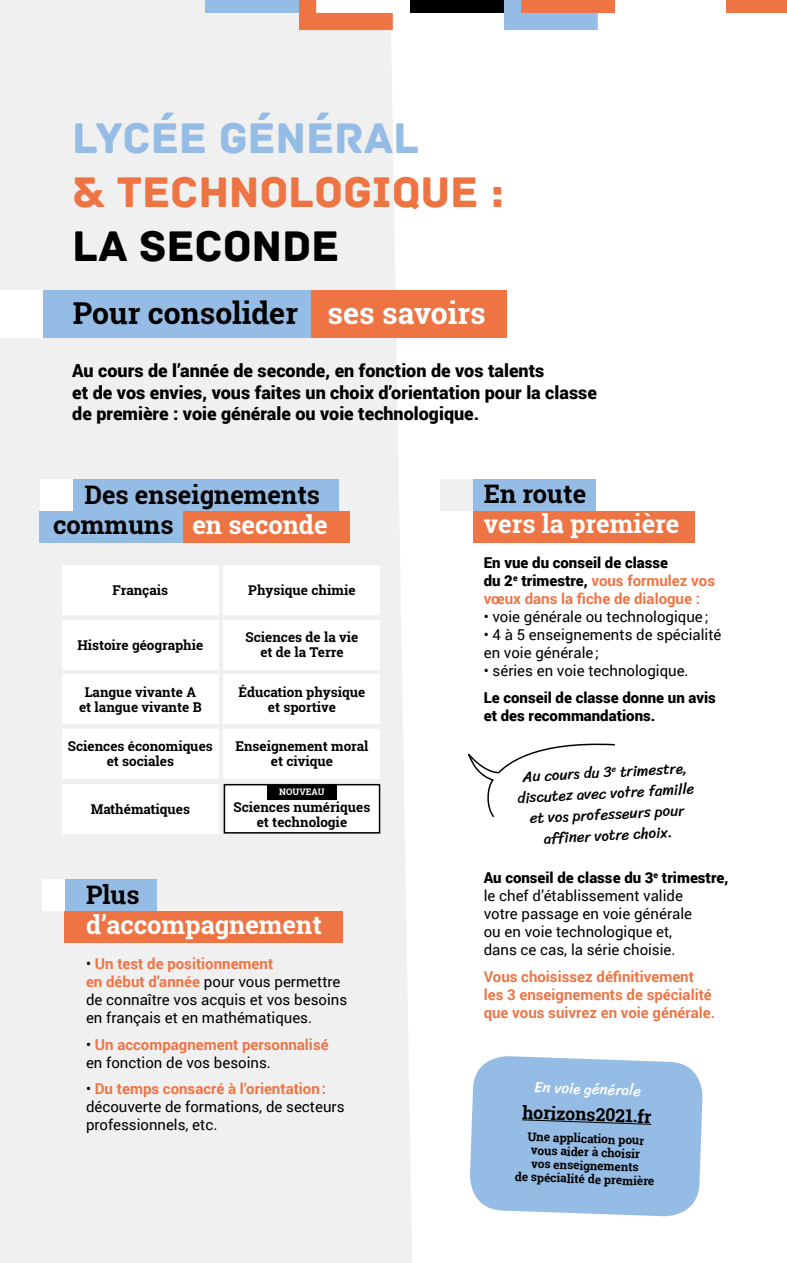
<style>
.page{position:relative;width:787px;height:1263px;background:#fff}
.page>*{position:absolute;margin:0;border:0;box-sizing:border-box;transform-origin:0 0}
.t1{font:45px "Archive";letter-spacing:-.005em;color:#ee7444}
.t2{font:45px "Archive";letter-spacing:-.005em;color:#95bce5}
.t3{font:45px "Archive";letter-spacing:-.005em;color:#000}
.t4{font:700 30.15px "Roboto Slab";color:#000}
.t5{font:700 25.5px/30px "Roboto Slab";color:#000;text-align:right}
.t6{font:700 25.5px "Roboto Slab";color:#fff}
.t7{font:900 18px/21.6px "Roboto";color:#000}
.t8{font:700 18px "Roboto Slab";color:#000}
.t9{font:15px/18px "Roboto";color:#000}
.t10{font:700 15px/18px "Roboto";color:#ee7444}
.t11{font:15px/21px "Sriracha";color:#000;text-align:center}
.t12{font:900 15px/18px "Roboto";color:#000}
.t13{font:15px "Sriracha";color:#fff}
.t14{font:700 13.5px/15px "Roboto Slab";color:#000;text-align:center}
.t15{font:700 12px/13.5px "Roboto Slab";color:#000;text-align:center}
.t16{font:700 9px "Roboto Slab";color:#fff}
.s1{color:#fff}
.s2{font-weight:700;color:#ee7444}
.s3{font-weight:400;color:#000}
.s4{font-weight:900;color:#000}
.s5{font-weight:900}
</style>
<div class="page">
<hr style="left:786px;top:0;width:1px;height:1263px;background:#ee7444">
<div style="left:0;top:0;width:412px;height:1263px;background:#f0f0f0"></div>
<div style="left:43px;top:290px;width:268px;height:48px;background:#95bce5"></div>
<div style="left:311px;top:290px;width:196px;height:48px;background:#ee7444"></div>
<div style="left:0;top:290px;width:43px;height:48px;background:#fff"></div>
<div style="left:65px;top:879px;width:91px;height:32px;background:#95bce5"></div>
<div style="left:65px;top:911px;width:278px;height:32px;background:#ee7444"></div>
<div style="left:42px;top:879px;width:23px;height:32px;background:#fff"></div>
<div style="left:473px;top:479px;width:122px;height:32px;background:#95bce5"></div>
<div style="left:440px;top:479px;width:33px;height:32px;background:#f0f0f0"></div>
<div style="left:473px;top:511px;width:221px;height:32px;background:#ee7444"></div>
<svg style="left:468px;top:743px;width:147px;height:75px"></svg>
<div style="left:72px;top:479px;width:266px;height:32px;background:#95bce5"></div>
<div style="left:40px;top:479px;width:32px;height:32px;background:#fff"></div>
<div style="left:40px;top:511px;width:144px;height:32px;background:#95bce5"></div>
<div style="left:183px;top:511px;width:167px;height:32px;background:#ee7444"></div>
<div style="left:62px;top:675px;width:157px;height:49px;background:#fff"></div>
<div style="left:224px;top:675px;width:156px;height:49px;background:#fff"></div>
<div style="left:62px;top:566px;width:157px;height:49px;background:#fff"></div>
<div style="left:224px;top:566px;width:156px;height:49px;background:#fff"></div>
<div style="left:62px;top:784px;width:157px;height:49px;background:#fff"></div>
<div style="left:62px;top:729px;width:157px;height:50px;background:#fff"></div>
<div style="left:224px;top:729px;width:156px;height:50px;background:#fff"></div>
<div style="left:62px;top:620px;width:157px;height:50px;background:#fff"></div>
<div style="left:224px;top:620px;width:156px;height:50px;background:#fff"></div>
<div style="left:224px;top:785px;width:155px;height:48px;background:#fff"></div>
<div style="left:224px;top:784px;width:156px;height:49px;border:2px solid #000"></div>
<div style="left:267px;top:784px;width:70px;height:15px;background:#000"></div>
<svg style="left:470px;top:1056px;width:233px;height:161px;background:#9cc0e6"></svg>
<div style="left:205px;top:0;width:94px;height:13px;background:#95bce5"></div>
<div style="left:316px;top:0;width:94px;height:13px;background:#fff"></div>
<svg style="left:299px;top:0;width:94px;height:30px"></svg>
<div style="left:410px;top:0;width:94px;height:13px;background:#000"></div>
<div style="left:726px;top:0;width:61px;height:13px;background:#ee7444"></div>
<div style="left:521px;top:0;width:94px;height:13px;background:#ee7444"></div>
<svg style="left:504px;top:0;width:93px;height:30px"></svg>
<h1 class="t2" style="left:72px;top:111px;width:348px">LYCÉE GÉNÉRAL</h1>
<h1 class="t1" style="left:72px;top:165px;width:433px">&amp; TECHNOLOGIQUE :</h1>
<h1 class="t3" style="left:72px;top:219px;width:268px">LA SECONDE</h1>
<h2 class="t4" style="left:73px;top:292px;width:414px">Pour consolider <span class="s1">ses savoirs</span></h2>
<p class="t7" style="left:72px;top:359px;width:526px">Au cours de l’année de seconde, en fonction de vos talents<br>et de vos envies, vous faites un choix d’orientation pour la classe de première : voie générale ou voie technologique.</p>
<h3 class="t5" style="left:53px;top:479px;width:276px">Des enseignements communs <span class="s1">en seconde</span></h3>
<p class="t14" style="left:113px;top:583px;width:57px">Français</p>
<p class="t14" style="left:248px;top:583px;width:109px">Physique chimie</p>
<p class="t14" style="left:77px;top:637px;width:127px">Histoire géographie</p>
<p class="t14" style="left:246px;top:630px;width:114px">Sciences de la vie et de la Terre</p>
<p class="t14" style="left:79px;top:684px;width:124px">Langue vivante A et langue vivante B</p>
<p class="t14" style="left:238px;top:684px;width:128px">Éducation physique et sportive</p>
<p class="t14" style="left:68px;top:739px;width:146px">Sciences économiques et sociales</p>
<p class="t14" style="left:235px;top:739px;width:135px">Enseignement moral et civique</p>
<p class="t14" style="left:91px;top:801px;width:101px">Mathématiques</p>
<p class="t16" style="left:279px;top:785px;width:47px">NOUVEAU</p>
<p class="t14" style="left:233px;top:800px;width:138px">Sciences numériques et technologie</p>
<h3 class="t5" style="left:86px;top:880px;width:55px">Plus</h3>
<h3 class="t6" style="left:86px;top:907px;width:237px">d’accompagnement</h3>
<p class="t9" style="left:86px;top:954px;width:263px">• <span class="s2">Un test de positionnement<br>en début d’année</span> pour vous permettre de connaître vos acquis et vos besoins en français et en mathématiques.</p>
<p class="t10" style="left:86px;top:1035px;width:244px"><span class="s3">•</span> Un accompagnement personnalisé <span class="s3">en fonction de vos besoins.</span></p>
<p class="t9" style="left:86px;top:1079px;width:260px">• <span class="s2">Du temps consacré à l’orientation: </span>découverte de formations, de secteurs professionnels, etc.</p>
<h3 class="t5" style="left:483px;top:479px;width:104px">En route</h3>
<h3 class="t6" style="left:483px;top:507px;width:197px">vers la première</h3>
<p class="t10" style="left:483px;top:553px;width:233px"><span class="s4">En vue du conseil de classe<br>du 2</span><sup>e</sup> <span class="s4">trimestre,</span> vous formulez vos vœux dans la fiche de dialogue :</p>
<p class="t9" style="left:483px;top:607px;width:226px">• voie générale ou technologique;</p>
<p class="t9" style="left:483px;top:625px;width:239px">• 4 à 5 enseignements de spécialité en voie générale;</p>
<p class="t9" style="left:483px;top:661px;width:206px">• séries en voie technologique.</p>
<p class="t12" style="left:483px;top:688px;width:234px">Le conseil de classe donne un avis et des recommandations.</p>
<p class="t11" style="left:516px;top:766px;width:179px;rotate:-3deg">Au cours du 3<sup>e</sup> trimestre, discutez avec votre famille et vos professeurs pour<br>affi ner votre choix.</p>
<p class="t9" style="left:483px;top:868px;width:246px"><span class="s5">Au conseil de classe du 3</span><sup>e</sup> <span class="s5">trimestre, </span>le chef d’établissement valide<br>votre passage en voie générale<br>ou en voie technologique et,<br>dans ce cas, la série choisie.</p>
<p class="t10" style="left:483px;top:967px;width:233px">Vous choisissez définitivement les 3 enseignements de spécialité que vous suivrez en voie générale.</p>
<p class="t13" style="left:534px;top:1078px;width:108px;rotate:2deg">En voie générale</p>
<p class="t8" style="left:522px;top:1100px;width:131px;rotate:2deg">horizons2021.fr</p>
<p class="t15" style="left:516px;top:1129px;width:141px;rotate:2deg">Une application pour vous aider à choisir<br>vos enseignements<br>de spécialité de première</p>
</div>
